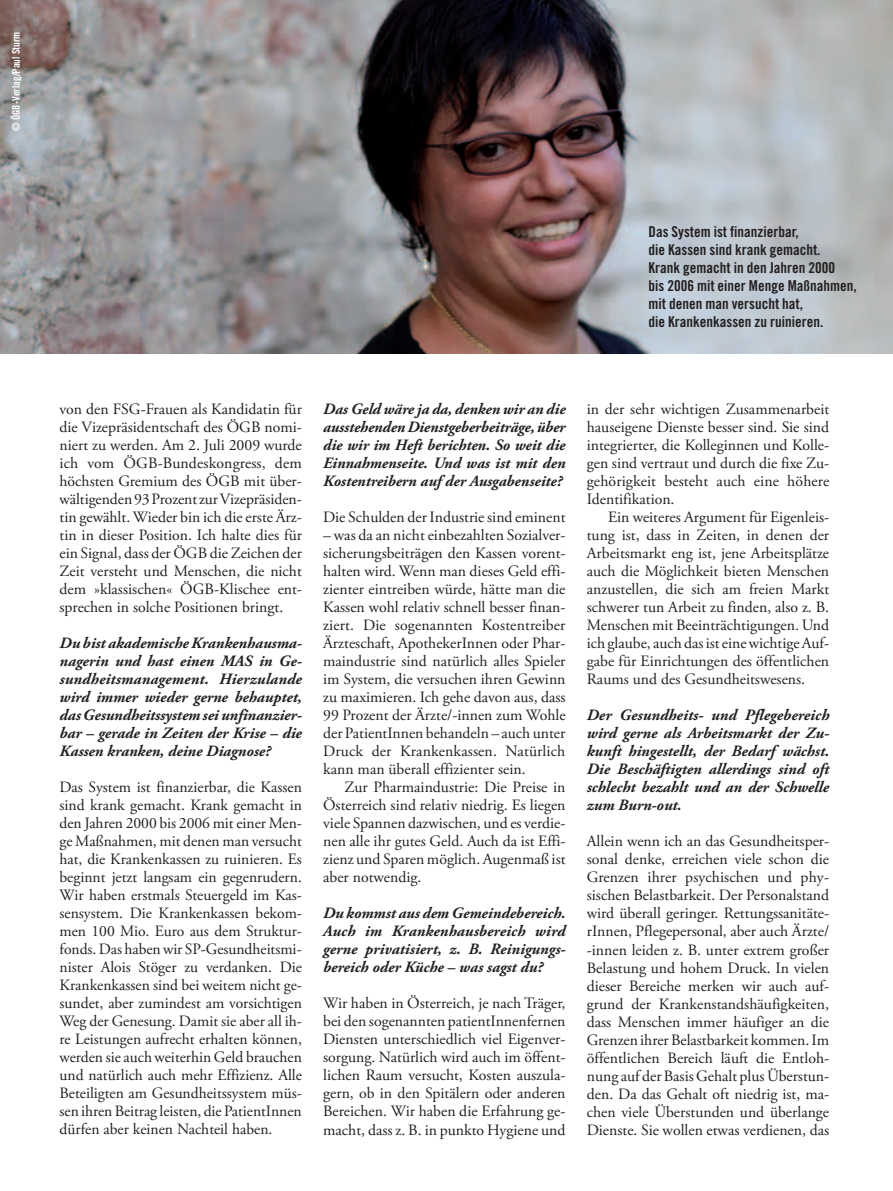
<style>
.page{position:relative;width:893px;height:1191px;background:#fff}
.page>*{position:absolute;margin:0;border:0;box-sizing:border-box;transform-origin:0 0}
.t1{font:15.75px/18px "Adobe Garamond Pro";color:#231f20;text-align:justify}
.t2{font:italic 700 15.75px/18px "Adobe Garamond Pro";color:#231f20;text-align:justify}
.t3{font:15px/18px "Trade Gothic Bold Cond Twenty";color:#231f20}
.t4{font:10.5px "Trade Gothic Bold Cond Twenty";color:#fff}
</style>
<div class="page">
<img style="left:0;top:0;width:893px;height:353px">
<p class="t4" style="left:10px;top:131px;width:101px;rotate:-90deg">© ÖGB-Verlag/Paul Sturm</p>
<p class="t3" style="left:649px;top:223px;width:210px">Das System ist finanzierbar,<br>die Kassen sind krank gemacht.<br>Krank gemacht in den Jahren 2000<br>bis 2006 mit einer Menge Maßnahmen, mit denen man versucht hat,<br>die Krankenkassen zu ruinieren.</p>
<p class="t1" style="left:60px;top:401px;width:244px">von den FSG-Frauen als Kandidatin für die Vizepräsidentschaft des ÖGB nomi&shy;niert zu werden. Am 2. Juli 2009 wurde ich vom ÖGB-Bundeskongress, dem höchsten Gremium des ÖGB mit über&shy;wältigenden 93 Prozent zur Vizepräsiden&shy;tin gewählt. Wieder bin ich die erste Ärz&shy;tin in dieser Position. Ich halte dies für ein Signal, dass der ÖGB die Zeichen der Zeit versteht und Menschen, die nicht dem »klassischen« ÖGB-Klischee ent&shy;sprechen in solche Positionen bringt.</p>
<p class="t2" style="left:60px;top:634px;width:244px">Du bist akademische Krankenhausma&shy;nagerin und hast einen MAS in Ge&shy;sundheitsmanagement. Hierzulande wird immer wieder gerne behauptet, das Gesundheitssystem sei unfinanzier&shy;bar – gerade in Zeiten der Krise – die Kassen kranken, deine Diagnose?</p>
<p class="t1" style="left:60px;top:779px;width:244px">Das System ist finanzierbar, die Kassen sind krank gemacht. Krank gemacht in den Jahren 2000 bis 2006 mit einer Men&shy;ge Maßnahmen, mit denen man versucht hat, die Krankenkassen zu ruinieren. Es beginnt jetzt langsam ein gegenrudern.<br>Wir haben erstmals Steuergeld im Kas&shy;sensystem. Die Krankenkassen bekom&shy;men 100 Mio. Euro aus dem Struktur&shy;fonds. Das haben wir SP-Gesundheitsmi&shy;nister Alois Stöger zu verdanken. Die Krankenkassen sind bei weitem nicht ge&shy;sundet, aber zumindest am vorsichtigen Weg der Genesung. Damit sie aber all ih&shy;re Leistungen aufrecht erhalten können, werden sie auch weiterhin Geld brauchen und natürlich auch mehr Effizienz. Alle Beteiligten am Gesundheitssystem müs&shy;sen ihren Beitrag leisten, die PatientInnen dürfen aber keinen Nachteil haben.</p>
<p class="t2" style="left:323px;top:400px;width:244px">Das Geld wäre ja da, denken wir an die ausstehenden Dienstgeberbeiträge, über die wir im Heft berichten. So weit die Einnahmenseite. Und was ist mit den Kostentreibern auf der Ausgabenseite?</p>
<p class="t1" style="left:323px;top:509px;width:244px">Die Schulden der Industrie sind eminent</p>
<p class="t1" style="left:323px;top:527px;width:244px">– was da an nicht einbezahlten Sozialver&shy;sicherungsbeiträgen den Kassen vorent&shy;halten wird. Wenn man dieses Geld effi&shy;zienter eintreiben würde, hätte man die Kassen wohl relativ schnell besser finan&shy;ziert. Die sogenannten Kostentreiber Ärzteschaft, ApothekerInnen oder Phar&shy;maindustrie sind natürlich alles Spieler im System, die versuchen ihren Gewinn zu maximieren. Ich gehe davon aus, dass 99 Prozent der Ärzte/-innen zum Wohle der PatientInnen behandeln – auch unter Druck der Krankenkassen. Natürlich kann man überall effizienter sein.</p>
<p class="t1" style="left:323px;top:779px;width:244px;text-indent:21px">Zur Pharmaindustrie: Die Preise in Österreich sind relativ niedrig. Es liegen viele Spannen dazwischen, und es verdie&shy;nen alle ihr gutes Geld. Auch da ist Effi&shy;zienz und Sparen möglich. Augenmaß ist aber notwendig.</p>
<p class="t2" style="left:323px;top:904px;width:244px">Du kommst aus dem Gemeindebereich.<br>Auch im Krankenhausbereich wird gerne privatisiert, z. B. Reinigungs&shy;bereich oder Küche – was sagst du?</p>
<p class="t1" style="left:323px;top:995px;width:244px">Wir haben in Österreich, je nach Träger, bei den sogenannten patientInnenfernen Diensten unterschiedlich viel Eigenver&shy;sorgung. Natürlich wird auch im öffent&shy;lichen Raum versucht, Kosten auszula&shy;gern, ob in den Spitälern oder anderen Bereichen. Wir haben die Erfahrung ge&shy;macht, dass z. B. in punkto Hygiene und</p>
<p class="t1" style="left:587px;top:401px;width:244px">in der sehr wichtigen Zusammenarbeit hauseigene Dienste besser sind. Sie sind integrierter, die Kolleginnen und Kolle&shy;gen sind vertraut und durch die fixe Zu&shy;gehörigkeit besteht auch eine höhere Identifikation.</p>
<p class="t1" style="left:587px;top:509px;width:244px;text-indent:21px">Ein weiteres Argument für Eigenleis&shy;tung ist, dass in Zeiten, in denen der Arbeitsmarkt eng ist, jene Arbeitsplätze auch die Möglichkeit bieten Menschen anzustellen, die sich am freien Markt schwerer tun Arbeit zu finden, also z. B.<br>Menschen mit Beeinträchtigungen. Und ich glaube, auch das ist eine wichtige Auf&shy;gabe für Einrichtungen des öffentlichen Raums und des Gesundheitswesens.</p>
<p class="t2" style="left:587px;top:706px;width:244px">Der Gesundheits- und Pflegebereich wird gerne als Arbeitsmarkt der Zu&shy;kunft hingestellt, der Bedarf wächst.<br>Die Beschäftigten allerdings sind oft schlecht bezahlt und an der Schwelle zum Burn-out.</p>
<p class="t1" style="left:587px;top:833px;width:244px">Allein wenn ich an das Gesundheitsper&shy;sonal denke, erreichen viele schon die Grenzen ihrer psychischen und phy&shy;sischen Belastbarkeit. Der Personalstand wird überall geringer. Rettungssanitäte&shy;rInnen, Pflegepersonal, aber auch Ärzte/ -innen leiden z. B. unter extrem großer Belastung und hohem Druck. In vielen dieser Bereiche merken wir auch auf&shy;grund der Krankenstandshäufigkeiten, dass Menschen immer häufiger an die Grenzen ihrer Belastbarkeit kommen. Im öffentlichen Bereich läuft die Entloh&shy;nung auf der Basis Gehalt plus Überstun&shy;den. Da das Gehalt oft niedrig ist, ma&shy;chen viele Überstunden und überlange Dienste. Sie wollen etwas verdienen, das</p>
</div>
